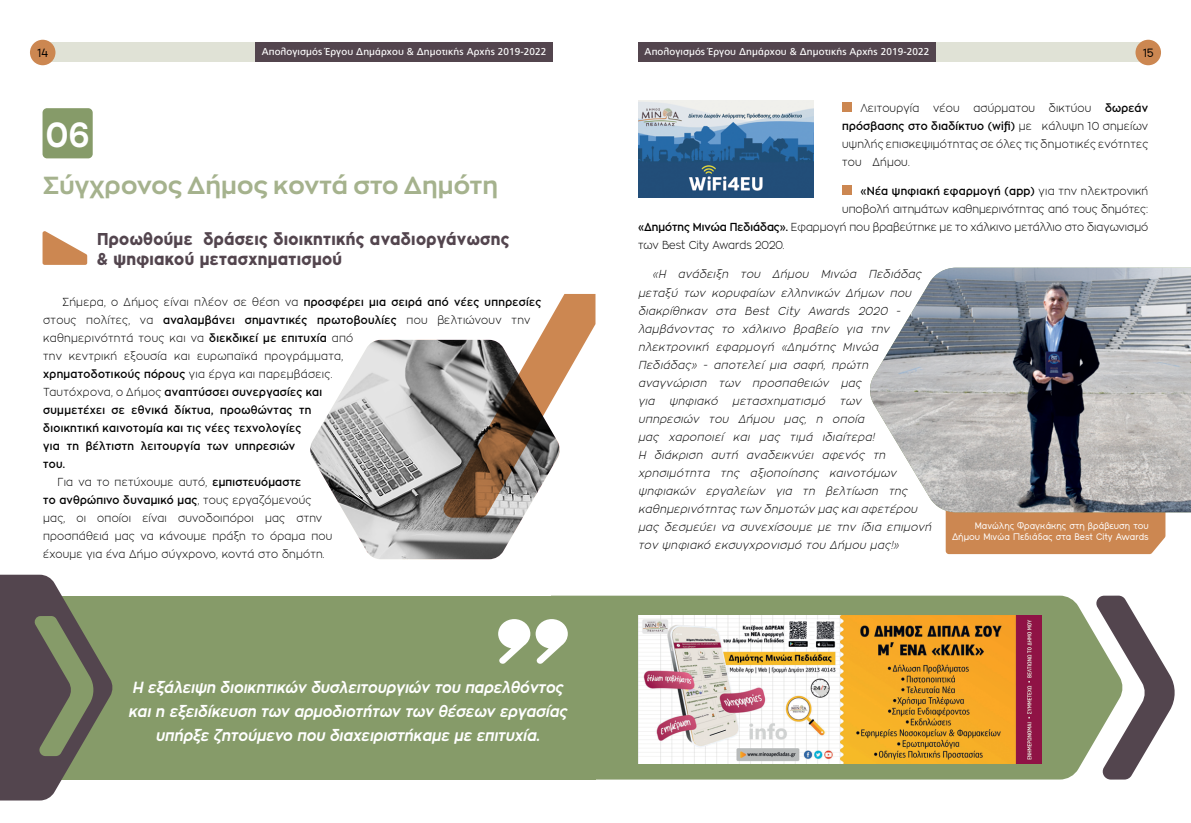
<style>
.page{position:relative;width:1191px;height:823px;background:#fff}
.page>*{position:absolute;margin:0;border:0;box-sizing:border-box;transform-origin:0 0}
.t1{font:700 34.5px "Zona Pro";color:#fff;scale:.9 1}
.t2{font:700 24.5px "Zona Pro";letter-spacing:.01em;color:#a5b28d}
.t3{font:800 17px/20.4px "Zona Pro";letter-spacing:.02em;color:#53454e;scale:.9 1}
.t4{font:italic 700 16px/24px "Zona Pro";color:#fff;text-align:center;scale:.9 1}
.t5{font:12px "Minera";color:#000}
.t6{font:italic 300 11.5px/18px "Zona Pro";letter-spacing:.04em;color:#000;scale:.9 1}
.t7{font:300 11.5px/18px "Zona Pro";letter-spacing:.02em;color:#000;text-align:justify;scale:.9 1}
.t8{font:600 11.5px "Zona Pro";letter-spacing:.03em;color:#000;scale:.9 1}
.t9{font:300 11.5px "Zona Pro";color:#000;scale:.9 1}
.t10{font:10px "PF Catalog";letter-spacing:.01em;color:#fff}
.t11{font:9.5px/11.4px "Minera";color:#fff;text-align:right}
.s1{font-weight:300}
.s2{font-weight:600}
</style>
<div class="page">
<div style="left:638px;top:43px;width:510px;height:19px;background:#e0e2d6"></div>
<div style="left:638px;top:43px;width:298px;height:19px;background:#53454e"></div>
<div style="left:43px;top:43px;width:510px;height:19px;background:#e0e2d6"></div>
<div style="left:255px;top:43px;width:298px;height:19px;background:#53454e"></div>
<div style="left:30px;top:40px;width:25px;height:25px;background:#cc8751;border-radius:50%"></div>
<div style="left:1135px;top:40px;width:26px;height:25px;background:#cc8751;border-radius:50%"></div>
<div style="left:945px;top:512px;width:220px;height:41px;background:#cc8751"></div>
<div style="left:595px;top:595px;width:499px;height:184px;background:#869b69"></div>
<div style="left:43px;top:108px;width:50px;height:50px;background:#869b69;border-radius:5px"></div>
<svg style="left:43px;top:231px;width:44px;height:34px"></svg>
<div style="left:842px;top:102px;width:9px;height:9px;background:#cc8751"></div>
<div style="left:842px;top:185px;width:9px;height:10px;background:#cc8751"></div>
<div style="left:29px;top:595px;width:566px;height:184px;background:#869b69"></div>
<svg style="left:498px;top:619px;width:70px;height:44px"></svg>
<svg style="left:0;top:574px;width:113px;height:226px"></svg>
<img style="left:310px;top:339px;width:213px;height:220px">
<svg style="left:441px;top:294px;width:154px;height:223px"></svg>
<img style="left:870px;top:267px;width:321px;height:245px">
<img style="left:638px;top:101px;width:176px;height:96px">
<img style="left:638px;top:615px;width:403px;height:148px">
<svg style="left:1094px;top:595px;width:81px;height:184px"></svg>
<p class="t5" style="left:37px;top:48px;width:13px">14</p>
<p class="t10" style="left:262px;top:46px;width:286px">Απολογισμός Έργου Δημάρχου &amp; Δημοτικής Αρχής 2019-2022</p>
<p class="t10" style="left:644px;top:46px;width:286px">Απολογισμός Έργου Δημάρχου &amp; Δημοτικής Αρχής 2019-2022</p>
<p class="t5" style="left:1142px;top:48px;width:13px">15</p>
<h1 class="t1" style="left:46px;top:113px;width:50px">06</h1>
<h2 class="t2" style="left:43px;top:170px;width:456px">Σύγχρονος Δήμος κοντά στο Δημότη</h2>
<h3 class="t3" style="left:97px;top:229px;width:459px">Προωθούμε δράσεις διοικητικής αναδιοργάνωσης &amp; ψηφιακού μετασχηματισμού</h3>
<p class="t8" style="left:62px;top:294px;width:533px"><span class="s1">Σήμερα, ο Δήμος είναι πλέον σε θέση να</span> προσφέρει μια σειρά από νέες υπηρεσίες</p>
<p class="t8" style="left:43px;top:312px;width:543px"><span class="s1">στους πολίτες, να</span> αναλαμβάνει σημαντικές πρωτοβουλίες <span class="s1">που βελτιώνουν την</span></p>
<p class="t7" style="left:43px;top:328px;width:346px">καθημερινότητά τους και να <span class="s2">διεκδικεί με επιτυχία</span> από</p>
<p class="t7" style="left:43px;top:346px;width:335px">την κεντρική εξουσία και ευρωπαϊκά προγράμματα,</p>
<p class="t7" style="left:43px;top:364px;width:323px"><span class="s2">χρηματοδοτικούς πόρους</span> για έργα και παρεμβάσεις.</p>
<p class="t8" style="left:43px;top:384px;width:312px"><span class="s1">Ταυτόχρονα, ο Δήμος</span> αναπτύσσει συνεργασίες και</p>
<p class="t8" style="left:43px;top:402px;width:299px">συμμετέχει σε εθνικά δίκτυα, προωθώντας τη</p>
<p class="t8" style="left:43px;top:420px;width:288px">διοικητική καινοτομία και τις νέες τεχνολογίες</p>
<p class="t8" style="left:43px;top:438px;width:282px">για τη βέλτιστη λειτουργία των υπηρεσιών</p>
<p class="t8" style="left:43px;top:456px;width:26px">του.</p>
<p class="t7" style="left:57px;top:472px;width:272px">Για να το πετύχουμε αυτό, <span class="s2">εμπιστευόμαστε</span></p>
<p class="t8" style="left:43px;top:492px;width:299px">το ανθρώπινο δυναμικό μας<span class="s1">, τους εργαζόμενούς</span></p>
<p class="t7" style="left:43px;top:508px;width:311px">μας, οι οποίοι είναι συνοδοιπόροι μας στην</p>
<p class="t7" style="left:43px;top:526px;width:323px">προσπάθειά μας να κάνουμε πράξη το όραμα που</p>
<p class="t7" style="left:43px;top:544px;width:314px">έχουμε για ένα Δήμο σύγχρονο, κοντά στο δημότη.</p>
<h3 class="t4" style="left:128px;top:675px;width:489px">Η εξάλειψη διοικητικών δυσλειτουργιών του παρελθόντος και η εξειδίκευση των αρμοδιοτήτων των θέσεων εργασίας υπήρξε ζητούμενο που διαχειριστήκαμε με επιτυχία.</h3>
<p class="t7" style="left:842px;top:98px;width:341px;text-indent:18px">Λειτουργία νέου ασύρματου δικτύου <span class="s2">δωρεάν πρόσβασης στο διαδίκτυο (wifi)</span> με κάλυψη 10 σημείων υψηλής επισκεψιμότητας σε όλες τις δημοτικές ενότητες του Δή μου.</p>
<p class="t8" style="left:860px;top:183px;width:317px">«Νέα ψηφιακή εφαρμογή (app) <span class="s1">για την ηλεκτρονική</span></p>
<p class="t9" style="left:842px;top:201px;width:341px">υποβολή αιτημάτων καθημερινότητας από τους δημότες:</p>
<p class="t9" style="left:638px;top:219px;width:568px"><span class="s2">«Δημότης Μινώα Πεδιάδας».</span> Εφαρμογή που βραβεύτηκε με το χάλκινο μετάλλιο στο διαγωνισμό</p>
<p class="t9" style="left:638px;top:237px;width:164px">των Best City Awards 2020.</p>
<p class="t6" style="left:638px;top:265px;width:331px;text-indent:14px">«Η ανάδειξη του Δήμου Μινώα Πεδιάδας μεταξύ των κορυφαίων ελληνικών Δήμων που διακρίθηκαν στα Best City Awards 2020 - λαμβάνοντας το χάλκινο βραβείο για την ηλεκτρονική εφαρμογή «Δημότης Μινώα Πεδιάδας» - αποτελεί μια σαφή, πρώτη αναγνώριση των προσπαθειών μας<br>για ψηφιακό μετασχηματισμό των<br>υπηρεσιών του Δήμου μας, η οποία<br>μας χαροποιεί και μας τιμά ιδιαίτερα!<br>Η διάκριση αυτή αναδεικνύει αφενός τη χρησιμότητα της αξιοποίησης καινοτόμων ψηφιακών εργαλείων για τη βελτίωση της καθημερινότητας των δημοτών μας καιαφετέρου μας δεσμεύει να συνεχίσουμε με την ίδια επιμονή τον ψηφιακό εκσυγχρονισμό του Δήμου μας!»</p>
<p class="t11" style="left:952px;top:520px;width:198px">Μανώλης Φραγκάκης στη βράβευση του<br>Δήμου Μινώα Πεδιάδας στα Best City Awards</p>
</div>
